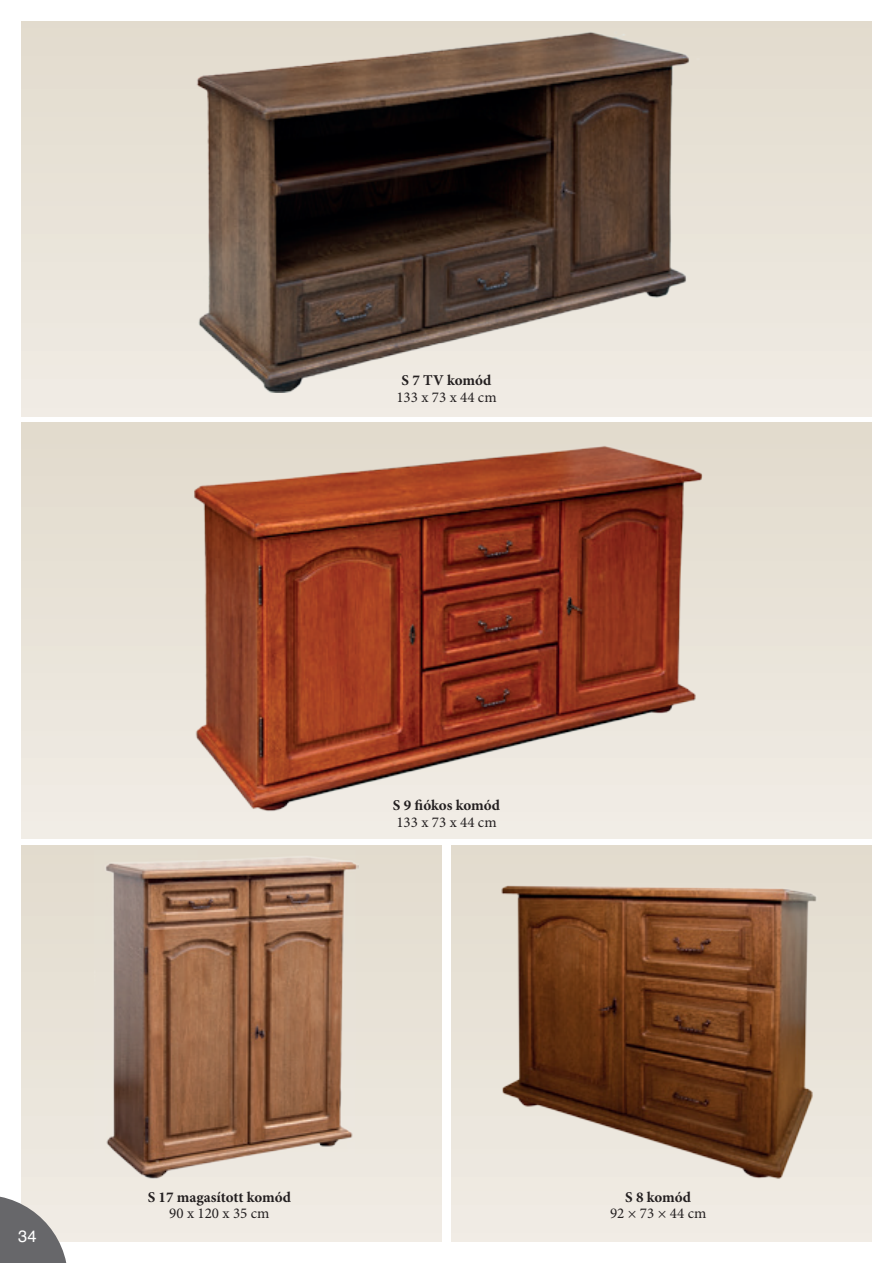
<style>
.page{position:relative;width:893px;height:1263px;background:#fff}
.page>*{position:absolute;margin:0;border:0;box-sizing:border-box;transform-origin:0 0}
.t1{font:16.5px "Helvetica";color:#fff}
.t2{font:700 15px "Minion Pro";color:#231f20}
.t3{font:15px "Minion Pro";color:#231f20}
</style>
<div class="page">
<div style="left:21px;top:845px;width:851px;height:397px;background:linear-gradient(to bottom,#e2dbcd,#f0ece5)"></div>
<div style="left:21px;top:422px;width:851px;height:417px;background:linear-gradient(to bottom,#e1dacc,#f1ede6)"></div>
<div style="left:21px;top:21px;width:851px;height:396px;background:#eae5d9"></div>
<img style="left:187px;top:26px;width:519px;height:366px">
<img style="left:186px;top:438px;width:521px;height:376px">
<img style="left:95px;top:851px;width:263px;height:334px">
<img style="left:495px;top:880px;width:326px;height:302px">
<div style="left:442px;top:842px;width:9px;height:421px;background:#fff"></div>
<svg style="left:0;top:1195px;width:68px;height:68px;background:#949393"></svg>
<p class="t2" style="left:402px;top:370px;width:91px">S 7 TV komód</p>
<p class="t3" style="left:396px;top:387px;width:102px">133 x 73 x 44 cm</p>
<p class="t2" style="left:393px;top:795px;width:109px">S 9 fiókos komód</p>
<p class="t3" style="left:396px;top:812px;width:102px">133 x 73 x 44 cm</p>
<p class="t1" style="left:18px;top:1223px;width:20px">34</p>
<p class="t2" style="left:148px;top:1186px;width:145px">S 17 magasított komód</p>
<p class="t3" style="left:169px;top:1203px;width:102px">90 x 120 x 35 cm</p>
<p class="t2" style="left:625px;top:1186px;width:67px">S 8 komód</p>
<p class="t3" style="left:610px;top:1203px;width:98px">92 × 73 × 44 cm</p>
</div>
